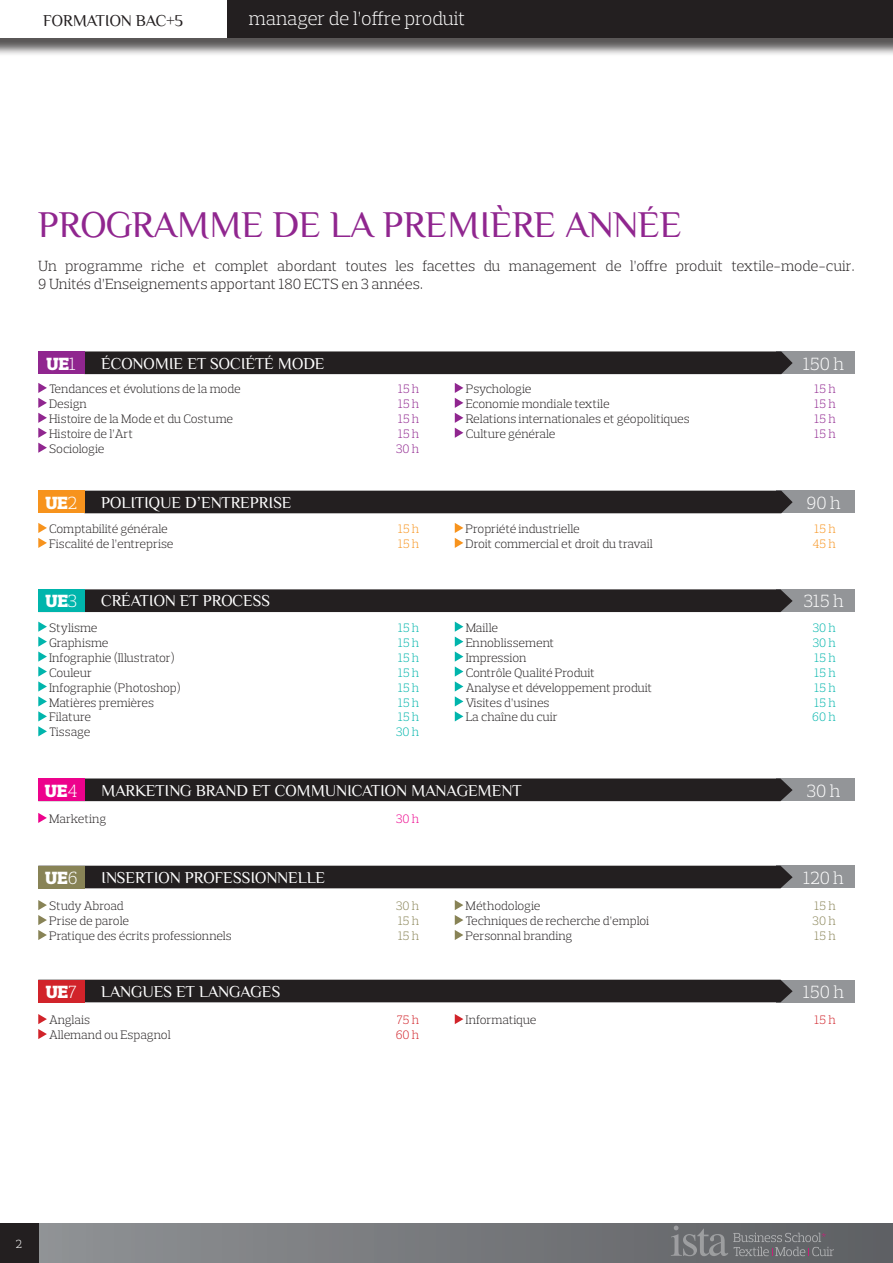
<style>
.page{position:relative;width:893px;height:1263px;background:#fff}
.page>*{position:absolute;margin:0;border:0;box-sizing:border-box;transform-origin:0 0}
.t1{font:37.5px "Philosopher";color:#90268f}
.t2{font:300 19.5px "Prelo Slab";letter-spacing:-.01em;color:#fff}
.t3{font:300 18px "Prelo Slab";color:#fff}
.t4{font:900 18px "Prelo Slab";color:#fff}
.t5{font:16.5px "Philosopher";color:#fff}
.t6{font:16.5px "Philosopher";color:#231f20}
.t7{font:300 15px/18px "Prelo Slab";letter-spacing:-.01em;color:#231f20}
.t8{font:300 12.45px "Prelo Slab";letter-spacing:-.01em;color:#231f20}
.t9{font:300 12.45px "Prelo Slab";color:#00b5ac}
.t10{font:300 12.45px "Prelo Slab";color:#90268f}
.t11{font:300 12.45px "Prelo Slab";color:#888356}
.t12{font:300 12.45px "Prelo Slab";color:#f7931d}
.t13{font:300 12.45px "Prelo Slab";color:#d1232a}
.t14{font:300 12.45px "Prelo Slab";color:#ed028c}
.t15{font:300 12px "Prelo Slab";color:#fff}
.s1{font-weight:300}
</style>
<div class="page">
<img style="left:38px;top:374px;width:817px;height:650px">
<div style="left:34px;top:1223px;width:859px;height:40px;background:linear-gradient(to right,#8e9194,#5e5f63)"></div>
<div style="left:0;top:1223px;width:38px;height:40px;background:#231f20"></div>
<div style="left:0;top:2px;width:893px;height:54px;background:#231f20;opacity:.75"></div>
<div style="left:0;top:0;width:893px;height:38px;background:#231f20"></div>
<div style="left:0;top:0;width:226px;height:38px;background:#fff"></div>
<svg style="left:671px;top:1225px;width:163px;height:31px;background:#727376"></svg>
<div style="left:776px;top:351px;width:79px;height:23px;background:#939598"></div>
<svg style="left:38px;top:383px;width:9px;height:70px"></svg>
<svg style="left:455px;top:383px;width:8px;height:55px"></svg>
<div style="left:85px;top:351px;width:708px;height:23px;background:#231f20"></div>
<div style="left:38px;top:351px;width:47px;height:23px;background:#90268f"></div>
<div style="left:776px;top:491px;width:79px;height:22px;background:#939598"></div>
<svg style="left:38px;top:523px;width:9px;height:25px"></svg>
<svg style="left:455px;top:523px;width:8px;height:25px"></svg>
<div style="left:85px;top:491px;width:708px;height:22px;background:#231f20"></div>
<div style="left:38px;top:491px;width:47px;height:22px;background:#f7931d"></div>
<div style="left:776px;top:589px;width:79px;height:23px;background:#939598"></div>
<svg style="left:38px;top:622px;width:9px;height:114px"></svg>
<svg style="left:455px;top:622px;width:8px;height:99px"></svg>
<div style="left:85px;top:589px;width:708px;height:23px;background:#231f20"></div>
<div style="left:38px;top:589px;width:47px;height:23px;background:#00b5ac"></div>
<div style="left:776px;top:778px;width:79px;height:23px;background:#939598"></div>
<svg style="left:38px;top:813px;width:9px;height:10px"></svg>
<div style="left:84px;top:778px;width:709px;height:23px;background:#231f20"></div>
<div style="left:38px;top:778px;width:46px;height:23px;background:#ed028c"></div>
<div style="left:776px;top:865px;width:79px;height:23px;background:#939598"></div>
<svg style="left:38px;top:900px;width:9px;height:40px"></svg>
<svg style="left:455px;top:900px;width:8px;height:40px"></svg>
<div style="left:85px;top:866px;width:708px;height:22px;background:#231f20"></div>
<div style="left:38px;top:866px;width:47px;height:22px;background:#888356"></div>
<div style="left:776px;top:980px;width:79px;height:22px;background:#939598"></div>
<svg style="left:38px;top:1014px;width:9px;height:25px"></svg>
<svg style="left:455px;top:1014px;width:8px;height:10px"></svg>
<div style="left:85px;top:980px;width:708px;height:22px;background:#231f20"></div>
<div style="left:38px;top:980px;width:47px;height:22px;background:#d1232a"></div>
<h3 class="t6" style="left:43px;top:11px;width:141px">FORMATION BAC+5</h3>
<h2 class="t2" style="left:249px;top:7px;width:218px">manager de l’offre produit</h2>
<h1 class="t1" style="left:38px;top:205px;width:645px">PROGRAMME DE LA PREMIÈRE ANNÉE</h1>
<p class="t7" style="left:38px;top:257px;width:818px">Un programme riche et complet abordant toutes les facettes du management de l’offre produit textile-mode-cuir.<br>9 Unités d’Enseignements apportant 180 ECTS en 3 années.</p>
<h3 class="t4" style="left:47px;top:352px;width:31px">UE<span class="s1">1</span></h3>
<h3 class="t5" style="left:101px;top:354px;width:225px">ÉCONOMIE ET SOCIÉTÉ MODE</h3>
<h3 class="t3" style="left:803px;top:352px;width:42px">150 h</h3>
<p class="t8" style="left:49px;top:381px;width:193px">Tendances et évolutions de la mode</p>
<p class="t10" style="left:398px;top:381px;width:23px">15 h</p>
<p class="t8" style="left:49px;top:396px;width:39px">Design</p>
<p class="t10" style="left:398px;top:396px;width:23px">15 h</p>
<p class="t8" style="left:49px;top:411px;width:185px">Histoire de la Mode et du Costume</p>
<p class="t10" style="left:398px;top:411px;width:23px">15 h</p>
<p class="t8" style="left:49px;top:426px;width:85px">Histoire de l’Art</p>
<p class="t10" style="left:398px;top:426px;width:23px">15 h</p>
<p class="t8" style="left:49px;top:441px;width:57px">Sociologie</p>
<p class="t10" style="left:396px;top:441px;width:25px">30 h</p>
<p class="t8" style="left:466px;top:381px;width:67px">Psychologie</p>
<p class="t10" style="left:815px;top:381px;width:23px">15 h</p>
<p class="t8" style="left:466px;top:396px;width:145px">Economie mondiale textile</p>
<p class="t10" style="left:815px;top:396px;width:23px">15 h</p>
<p class="t8" style="left:466px;top:411px;width:226px">Relations internationales et géopolitiques</p>
<p class="t10" style="left:815px;top:411px;width:23px">15 h</p>
<p class="t8" style="left:466px;top:426px;width:91px">Culture générale</p>
<p class="t10" style="left:815px;top:426px;width:23px">15 h</p>
<h3 class="t4" style="left:45px;top:492px;width:34px">UE<span class="s1">2</span></h3>
<h3 class="t5" style="left:101px;top:493px;width:192px">POLITIQUE D’ENTREPRISE</h3>
<h3 class="t3" style="left:807px;top:491px;width:36px">90 h</h3>
<p class="t8" style="left:49px;top:521px;width:120px">Comptabilité générale</p>
<p class="t12" style="left:398px;top:521px;width:23px">15 h</p>
<p class="t8" style="left:49px;top:536px;width:126px">Fiscalité de l’entreprise</p>
<p class="t12" style="left:398px;top:536px;width:23px">15 h</p>
<p class="t8" style="left:466px;top:521px;width:116px">Propriété industrielle</p>
<p class="t12" style="left:815px;top:521px;width:23px">15 h</p>
<p class="t8" style="left:466px;top:536px;width:189px">Droit commercial et droit du travail</p>
<p class="t12" style="left:812px;top:536px;width:25px">45 h</p>
<h3 class="t4" style="left:45px;top:590px;width:33px">UE<span class="s1">3</span></h3>
<h3 class="t5" style="left:101px;top:592px;width:171px">CRÉATION ET PROCESS</h3>
<h3 class="t3" style="left:804px;top:590px;width:41px">315 h</h3>
<p class="t8" style="left:49px;top:620px;width:50px">Stylisme</p>
<p class="t9" style="left:398px;top:620px;width:23px">15 h</p>
<p class="t8" style="left:49px;top:635px;width:61px">Graphisme</p>
<p class="t9" style="left:398px;top:635px;width:23px">15 h</p>
<p class="t8" style="left:49px;top:650px;width:127px">Infographie (Illustrator)</p>
<p class="t9" style="left:398px;top:650px;width:23px">15 h</p>
<p class="t8" style="left:49px;top:665px;width:45px">Couleur</p>
<p class="t9" style="left:398px;top:665px;width:23px">15 h</p>
<p class="t8" style="left:49px;top:680px;width:133px">Infographie (Photoshop)</p>
<p class="t9" style="left:398px;top:680px;width:23px">15 h</p>
<p class="t8" style="left:49px;top:695px;width:106px">Matières premières</p>
<p class="t9" style="left:398px;top:695px;width:23px">15 h</p>
<p class="t8" style="left:49px;top:710px;width:43px">Filature</p>
<p class="t9" style="left:398px;top:710px;width:23px">15 h</p>
<p class="t8" style="left:49px;top:725px;width:43px">Tissage</p>
<p class="t9" style="left:396px;top:725px;width:25px">30 h</p>
<p class="t8" style="left:466px;top:620px;width:34px">Maille</p>
<p class="t9" style="left:813px;top:620px;width:25px">30 h</p>
<p class="t8" style="left:466px;top:635px;width:90px">Ennoblissement</p>
<p class="t9" style="left:813px;top:635px;width:25px">30 h</p>
<p class="t8" style="left:466px;top:650px;width:62px">Impression</p>
<p class="t9" style="left:815px;top:650px;width:23px">15 h</p>
<p class="t8" style="left:466px;top:665px;width:131px">Contrôle Qualité Produit</p>
<p class="t9" style="left:815px;top:665px;width:23px">15 h</p>
<p class="t8" style="left:466px;top:680px;width:188px">Analyse et développement produit</p>
<p class="t9" style="left:815px;top:680px;width:23px">15 h</p>
<p class="t8" style="left:466px;top:695px;width:85px">Visites d’usines</p>
<p class="t9" style="left:815px;top:695px;width:23px">15 h</p>
<p class="t8" style="left:466px;top:710px;width:94px">La chaîne du cuir</p>
<p class="t9" style="left:812px;top:710px;width:25px">60 h</p>
<h3 class="t4" style="left:45px;top:779px;width:34px">UE<span class="s1">4</span></h3>
<h3 class="t5" style="left:101px;top:781px;width:422px">MARKETING BRAND ET COMMUNICATION MANAGEMENT</h3>
<p class="t8" style="left:49px;top:811px;width:59px">Marketing</p>
<p class="t14" style="left:396px;top:811px;width:25px">30 h</p>
<h3 class="t4" style="left:45px;top:867px;width:34px">UE<span class="s1">6</span></h3>
<h3 class="t5" style="left:101px;top:868px;width:225px">INSERTION PROFESSIONNELLE</h3>
<h3 class="t3" style="left:807px;top:780px;width:35px">30 h</h3>
<h3 class="t3" style="left:803px;top:866px;width:42px">120 h</h3>
<p class="t8" style="left:49px;top:898px;width:76px">Study Abroad</p>
<p class="t11" style="left:396px;top:898px;width:25px">30 h</p>
<p class="t8" style="left:49px;top:913px;width:81px">Prise de parole</p>
<p class="t11" style="left:398px;top:913px;width:23px">15 h</p>
<p class="t8" style="left:49px;top:928px;width:184px">Pratique des écrits professionnels</p>
<p class="t11" style="left:398px;top:928px;width:23px">15 h</p>
<p class="t8" style="left:466px;top:898px;width:76px">Méthodologie</p>
<p class="t11" style="left:815px;top:898px;width:23px">15 h</p>
<p class="t8" style="left:466px;top:913px;width:185px">Techniques de recherche d’emploi</p>
<p class="t11" style="left:813px;top:913px;width:25px">30 h</p>
<p class="t8" style="left:466px;top:928px;width:108px">Personnal branding</p>
<p class="t11" style="left:815px;top:928px;width:23px">15 h</p>
<h3 class="t4" style="left:46px;top:981px;width:33px">UE<span class="s1">7</span></h3>
<h3 class="t5" style="left:101px;top:982px;width:181px">LANGUES ET LANGAGES</h3>
<h3 class="t3" style="left:803px;top:981px;width:42px">150 h</h3>
<p class="t8" style="left:49px;top:1012px;width:43px">Anglais</p>
<p class="t13" style="left:397px;top:1012px;width:24px">75 h</p>
<p class="t8" style="left:49px;top:1027px;width:123px">Allemand ou Espagnol</p>
<p class="t13" style="left:396px;top:1027px;width:25px">60 h</p>
<p class="t8" style="left:466px;top:1012px;width:72px">Informatique</p>
<p class="t13" style="left:815px;top:1012px;width:23px">15 h</p>
<p class="t15" style="left:16px;top:1236px;width:8px">2</p>
</div>
